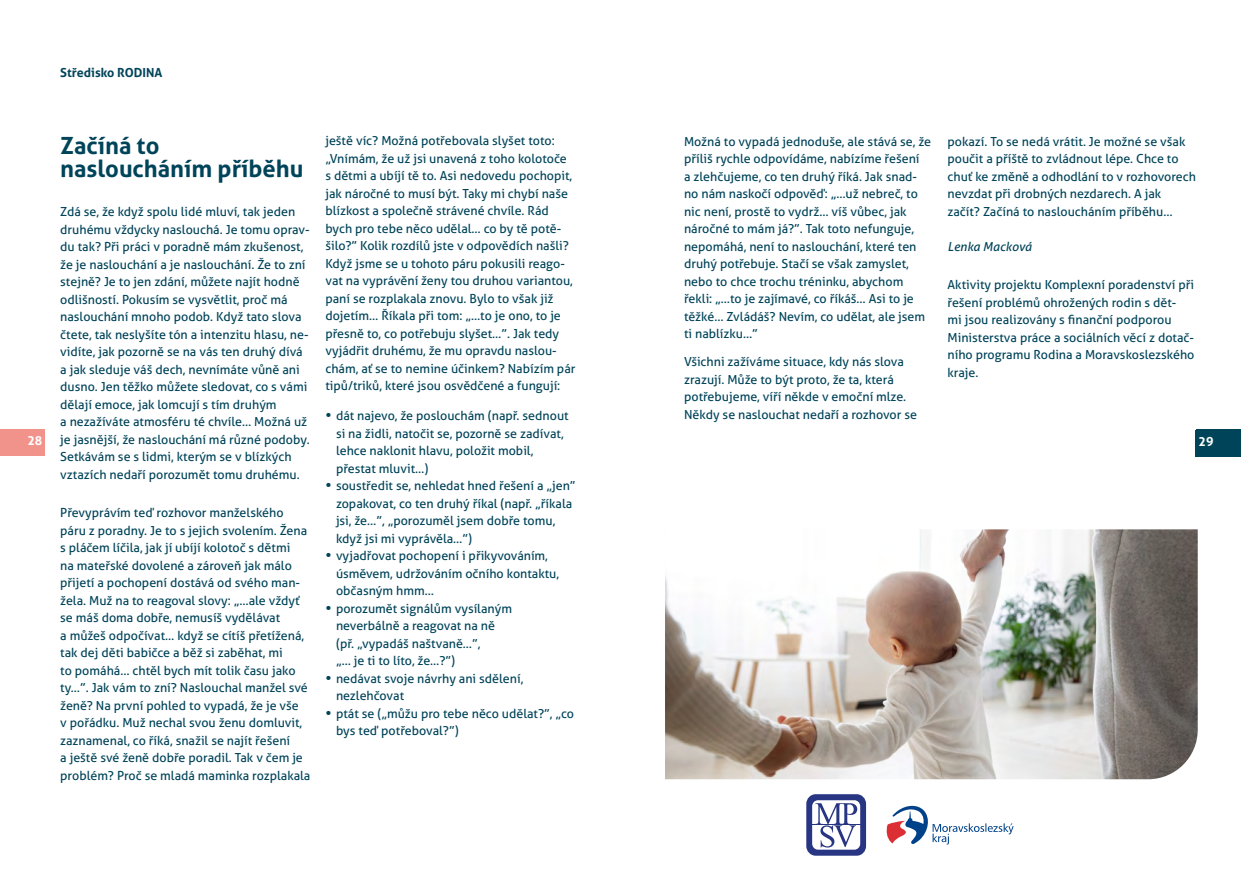
<style>
.page{position:relative;width:1241px;height:886px;background:#fff}
.page>*{position:absolute;margin:0;border:0;box-sizing:border-box;transform-origin:0 0}
.t1{font:700 23.75px/23.8px "Aller";color:#00445a}
.t2{font:12.5px/17.5px "Aller";color:#00445a}
.t3{font:700 12.5px "Aller";color:#00445a}
.t4{font:italic 12.5px "Aller";color:#00445a}
.t5{font:700 12.5px "Aller";color:#fff}
.s1{font-weight:700;font-size:13.75px}
</style>
<div class="page">
<div style="left:0;top:430px;width:45px;height:26px;background:#f2938b"></div>
<div style="left:1195px;top:430px;width:45px;height:26px;background:#00445a"></div>
<svg style="left:886px;top:806px;width:127px;height:38px"></svg>
<svg style="left:806px;top:794px;width:59px;height:61px"></svg>
<img style="left:665px;top:529px;width:532px;height:250px">
<p class="t3" style="left:60px;top:65px;width:104px">Středisko RODINA</p>
<p class="t2" style="left:325px;top:132px;width:251px">ještě víc? Možná potřebovala slyšet toto: „Vnímám, že už jsi unavená z toho kolotoče s dětmi a ubíjí tě to. Asi nedovedu pochopit, jak náročné to musí být. Taky mi chybí naše blízkost a společně strávené chvíle. Rád bych pro tebe něco udělal… co by tě potě‑ šilo?” Kolik rozdílů jste v odpovědích našli?<br>Když jsme se u tohoto páru pokusili reago‑ vat na vyprávění ženy tou druhou variantou, paní se rozplakala znovu. Bylo to však již dojetím… Říkala při tom: „…to je ono, to je přesně to, co potřebuju slyšet…”. Jak tedy vyjádřit druhému, že mu opravdu naslou‑ chám, ať se to nemine účinkem? Nabízím pár tipů/triků, které jsou osvědčené a fungují:</p>
<p class="t2" style="left:336px;top:407px;width:234px;text-indent:-11px"><span class="s1">•</span> dát najevo, že poslouchám (např. sednout si na židli, natočit se, pozorně se zadívat, lehce naklonit hlavu, položit mobil, přestat mluvit…)</p>
<p class="t2" style="left:336px;top:477px;width:241px;text-indent:-11px"><span class="s1">•</span> soustředit se, nehledat hned řešení a „jen” zopakovat, co ten druhý říkal (např. „říkala jsi, že…”, „porozuměl jsem dobře tomu, když jsi mi vyprávěla…”)</p>
<p class="t2" style="left:336px;top:547px;width:224px;text-indent:-11px"><span class="s1">•</span> vyjadřovat pochopení i přikyvováním, úsměvem, udržováním očního kontaktu, občasným hmm…</p>
<p class="t2" style="left:336px;top:599px;width:177px;text-indent:-11px"><span class="s1">•</span> porozumět signálům vysílaným neverbálně a reagovat na ně (př. „vypadáš naštvaně…”,<br>„… je ti to líto, že…?”)</p>
<p class="t2" style="left:336px;top:669px;width:189px;text-indent:-11px"><span class="s1">•</span> nedávat svoje návrhy ani sdělení, nezlehčovat</p>
<p class="t2" style="left:336px;top:704px;width:239px;text-indent:-11px"><span class="s1">•</span> ptát se („můžu pro tebe něco udělat?”, „co bys teď potřeboval?”)</p>
<h1 class="t1" style="left:60px;top:133px;width:244px">Začíná to nasloucháním příběhu</h1>
<p class="t2" style="left:60px;top:203px;width:251px">Zdá se, že když spolu lidé mluví, tak jeden druhému vždycky naslouchá. Je tomu oprav‑ du tak? Při práci v poradně mám zkušenost, že je naslouchání a je naslouchání. Že to zní stejně? Je to jen zdání, můžete najít hodně odlišností. Pokusím se vysvětlit, proč má naslouchání mnoho podob. Když tato slova čtete, tak neslyšíte tón a intenzitu hlasu, ne‑ vidíte, jak pozorně se na vás ten druhý dívá a jak sleduje váš dech, nevnímáte vůně ani dusno. Jen těžko můžete sledovat, co s vámi dělají emoce, jak lomcují s tím druhým<br>a nezažíváte atmosféru té chvíle… Možná už je jasnější, že naslouchání má různé podoby.<br>Setkávám se s lidmi, kterým se v blízkých vztazích nedaří porozumět tomu druhému.</p>
<p class="t2" style="left:60px;top:504px;width:251px">Převyprávím teď rozhovor manželského páru z poradny. Je to s jejich svolením. Žena s pláčem líčila, jak jí ubíjí kolotoč s dětmi<br>na mateřské dovolené a zároveň jak málo přijetí a pochopení dostává od svého man‑ žela. Muž na to reagoval slovy: „…ale vždyť se máš doma dobře, nemusíš vydělávat<br>a můžeš odpočívat… když se cítíš přetížená, tak dej děti babičce a běž si zaběhat, mi<br>to pomáhá… chtěl bych mít tolik času jako ty…”. Jak vám to zní? Naslouchal manžel své ženě? Na první pohled to vypadá, že je vše<br>v pořádku. Muž nechal svou ženu domluvit, zaznamenal, co říká, snažil se najít řešení<br>a ještě své ženě dobře poradil. Tak v čem je problém? Proč se mladá maminka rozplakala</p>
<p class="t2" style="left:684px;top:132px;width:248px">Možná to vypadá jednoduše, ale stává se, že příliš rychle odpovídáme, nabízíme řešení<br>a zlehčujeme, co ten druhý říká. Jak snad‑ no nám naskočí odpověď: „…už nebreč, to nic není, prostě to vydrž… víš vůbec, jak náročné to mám já?”. Tak toto nefunguje, nepomáhá, není to naslouchání, které ten druhý potřebuje. Stačí se však zamyslet, nebo to chce trochu tréninku, abychom řekli: „…to je zajímavé, co říkáš… Asi to je těžké… Zvládáš? Nevím, co udělat, ale jsem ti nablízku…”</p>
<p class="t2" style="left:684px;top:353px;width:234px">Všichni zažíváme situace, kdy nás slova zrazují. Může to být proto, že ta, která potřebujeme, víří někde v emoční mlze.<br>Někdy se naslouchat nedaří a rozhovor se</p>
<p class="t2" style="left:947px;top:132px;width:250px">pokazí. To se nedá vrátit. Je možné se však poučit a příště to zvládnout lépe. Chce to chuť ke změně a odhodlání to v rozhovorech nevzdat při drobných nezdarech. A jak začít? Začíná to nasloucháním příběhu…</p>
<p class="t4" style="left:947px;top:238px;width:86px">Lenka Macková</p>
<p class="t2" style="left:947px;top:276px;width:248px">Aktivity projektu Komplexní poradenství při řešení problémů ohrožených rodin s dět‑<br>mi jsou realizovány s finanční podporou Ministerstva práce a sociálních věcí z dotač‑ ního programu Rodina a Moravskoslezského kraje.</p>
<p class="t5" style="left:27px;top:433px;width:16px">28</p>
<p class="t5" style="left:1198px;top:433px;width:16px">29</p>
</div>
